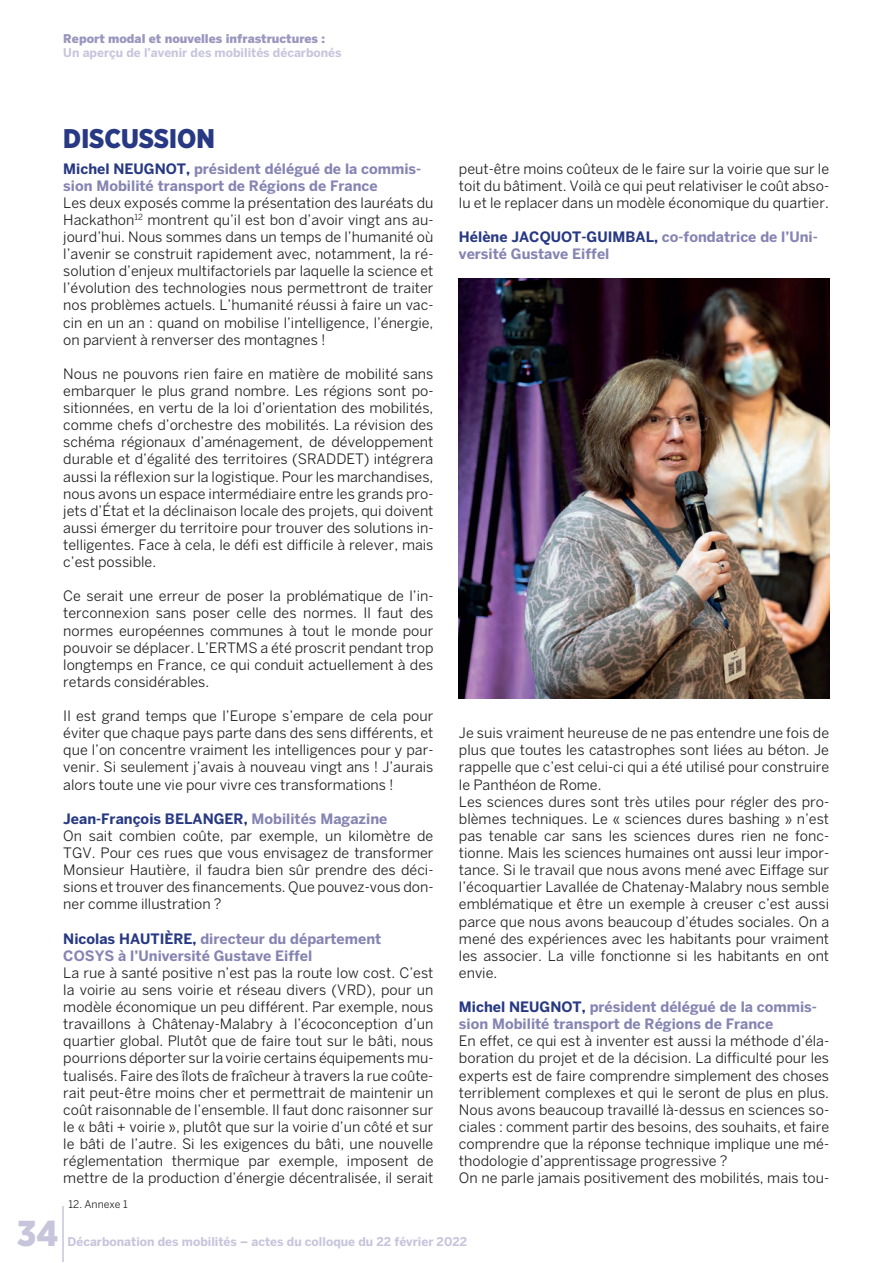
<style>
.page{position:relative;width:893px;height:1263px;background:#fff}
.page>*{position:absolute;margin:0;border:0;box-sizing:border-box;transform-origin:0 0}
.t1{font:900 36px "Gotham Narrow";color:#c6c5dc}
.t2{font:900 27px "Gotham Narrow";color:#283983}
.t3{font:14.25px/17.1px "Benton Sans";color:#231f20;text-align:justify}
.t4{font:700 14.25px/17.1px "Benton Sans";color:#8684b2}
.t5{font:700 12px "Benton Sans";color:#c6c5dc}
.t6{font:900 12px "Benton Sans";color:#9a97bf}
.t7{font:10.5px "Benton Sans";color:#231f20}
.s1{color:#283983}
.s2{font-weight:700;color:#283983}
.s3{font-weight:700;color:#8684b2}
</style>
<div class="page">
<hr style="left:62px;top:1205px;width:2px;height:56px;background:#c6c5dc">
<img style="left:459px;top:279px;width:370px;height:419px">
<p class="t6" style="left:63px;top:31px;width:263px">Report modal et nouvelles infrastructures :</p>
<p class="t5" style="left:63px;top:46px;width:280px">Un aperçu de l’avenir des mobilités décarbonés</p>
<h2 class="t2" style="left:63px;top:120px;width:153px">DISCUSSION</h2>
<p class="t4" style="left:63px;top:159px;width:359px"><span class="s1">Michel NEUGNOT,</span> président délégué de la commis&shy;sion Mobilité transport de Régions de France</p>
<p class="t3" style="left:63px;top:194px;width:371px">Les deux exposés comme la présentation des lauréats du Hackathon<sup>12</sup> montrent qu’il est bon d’avoir vingt ans au&shy;jourd’hui. Nous sommes dans un temps de l’humanité où l’avenir se construit rapidement avec, notamment, la ré&shy;solution d’enjeux multifactoriels par laquelle la science et l’évolution des technologies nous permettront de traiter nos problèmes actuels. L’humanité réussi à faire un vac&shy;cin en un an : quand on mobilise l’intelligence, l’énergie, on parvient à renverser des montagnes !</p>
<p class="t3" style="left:63px;top:365px;width:371px">Nous ne pouvons rien faire en matière de mobilité sans embarquer le plus grand nombre. Les régions sont po&shy;sitionnées, en vertu de la loi d’orientation des mobilités, comme chefs d’orchestre des mobilités. La révision des schéma régionaux d’aménagement, de développement durable et d’égalité des territoires (SRADDET) intégrera aussi la réflexion sur la logistique. Pour les marchandises, nous avons un espace intermédiaire entre les grands pro&shy;jets d’État et la déclinaison locale des projets, qui doivent aussi émerger du territoire pour trouver des solutions in&shy;telligentes. Face à cela, le défi est difficile à relever, mais c’est possible.</p>
<p class="t3" style="left:63px;top:587px;width:371px">Ce serait une erreur de poser la problématique de l’in&shy;terconnexion sans poser celle des normes. Il faut des normes européennes communes à tout le monde pour pouvoir se déplacer. L’ERTMS a été proscrit pendant trop longtemps en France, ce qui conduit actuellement à des retards considérables.</p>
<p class="t3" style="left:63px;top:707px;width:371px">Il est grand temps que l’Europe s’empare de cela pour éviter que chaque pays parte dans des sens différents, et que l’on concentre vraiment les intelligences pour y par&shy;venir. Si seulement j’avais à nouveau vingt ans ! J’aurais alors toute une vie pour vivre ces transformations !</p>
<p class="t3" style="left:63px;top:809px;width:371px;text-align:left"><span class="s2">Jean-François BELANGER,</span> <span class="s3">Mobilités Magazine<br></span>On sait combien coûte, par exemple, un kilomètre de TGV. Pour ces rues que vous envisagez de transformer Monsieur Hautière, il faudra bien sûr prendre des déci&shy;sions et trouver des financements. Que pouvez-vous don&shy;ner comme illustration ?</p>
<p class="t4" style="left:63px;top:929px;width:319px"><span class="s1">Nicolas HAUTIÈRE,</span> directeur du département<br>COSYS à l’Université Gustave Eiffel</p>
<p class="t3" style="left:63px;top:963px;width:371px">La rue à santé positive n’est pas la route low cost. C’est la voirie au sens voirie et réseau divers (VRD), pour un modèle économique un peu différent. Par exemple, nous travaillons à Châtenay-Malabry à l’écoconception d’un quartier global. Plutôt que de faire tout sur le bâti, nous pourrions déporter sur la voirie certains équipements mu&shy;tualisés. Faire des îlots de fraîcheur à travers la rue coûte&shy;rait peut-être moins cher et permettrait de maintenir un coût raisonnable de l’ensemble. Il faut donc raisonner sur le « bâti + voirie », plutôt que sur la voirie d’un côté et sur le bâti de l’autre. Si les exigences du bâti, une nouvelle réglementation thermique par exemple, imposent de mettre de la production d’énergie décentralisée, il serait</p>
<p class="t7" style="left:69px;top:1197px;width:60px">12. Annexe 1</p>
<p class="t3" style="left:459px;top:160px;width:371px">peut-être moins coûteux de le faire sur la voirie que sur le toit du bâtiment. Voilà ce qui peut relativiser le coût abso&shy;lu et le replacer dans un modèle économique du quartier.</p>
<p class="t4" style="left:459px;top:228px;width:360px"><span class="s1">Hélène JACQUOT-GUIMBAL,</span> co-fondatrice de l’Uni&shy;versité Gustave Eiffel</p>
<p class="t3" style="left:459px;top:724px;width:371px;text-align:left">Je suis vraiment heureuse de ne pas entendre une fois de plus que toutes les catastrophes sont liées au béton. Je rappelle que c’est celui-ci qui a été utilisé pour construire le Panthéon de Rome.<br>Les sciences dures sont très utiles pour régler des pro&shy;blèmes techniques. Le « sciences dures bashing » n’est pas tenable car sans les sciences dures rien ne fonc&shy;tionne. Mais les sciences humaines ont aussi leur impor&shy;tance. Si le travail que nous avons mené avec Eiffage sur l’écoquartier Lavallée de Chatenay-Malabry nous semble emblématique et être un exemple à creuser c’est aussi parce que nous avons beaucoup d’études sociales. On a mené des expériences avec les habitants pour vraiment les associer. La ville fonctionne si les habitants en ont envie.</p>
<p class="t4" style="left:459px;top:997px;width:359px"><span class="s1">Michel NEUGNOT,</span> président délégué de la commis&shy;sion Mobilité transport de Régions de France</p>
<p class="t3" style="left:459px;top:1032px;width:371px;text-align:left">En effet, ce qui est à inventer est aussi la méthode d’éla&shy;boration du projet et de la décision. La difficulté pour les experts est de faire comprendre simplement des choses terriblement complexes et qui le seront de plus en plus.<br>Nous avons beaucoup travaillé là-dessus en sciences so&shy;ciales : comment partir des besoins, des souhaits, et faire comprendre que la réponse technique implique une mé&shy;thodologie d’apprentissage progressive ?<br>On ne parle jamais positivement des mobilités, mais tou-</p>
<h1 class="t1" style="left:17px;top:1209px;width:43px">34</h1>
<p class="t5" style="left:68px;top:1234px;width:401px">Décarbonation des mobilités – actes du colloque du 22 février 2022</p>
</div>
